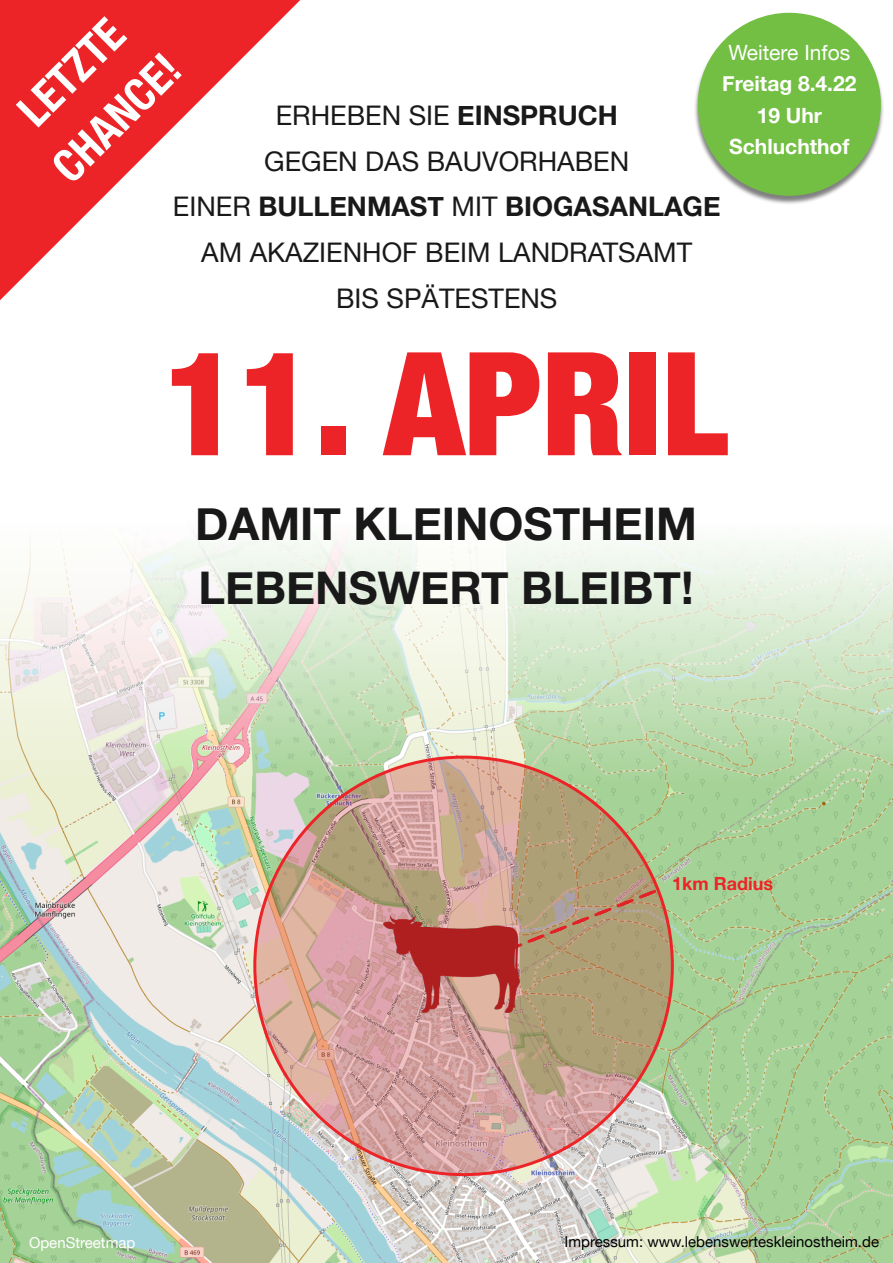
<style>
.page{position:relative;width:893px;height:1263px;background:#fff}
.page>*{position:absolute;margin:0;border:0;box-sizing:border-box;transform-origin:0 0}
.t1{font:900 condensed 144px "Helvetica Neue";color:#ed2427}
.t2{font:700 45px/64.3px "Helvetica Neue";color:#191919}
.t3{font:700 condensed 45px/64.2px "Helvetica Neue";color:#fff;text-align:center}
.t4{font:27px/45.8px "Helvetica Neue";color:#191919;text-align:center}
.t5{font:700 21px/31.5px "Helvetica Neue";color:#fff;text-align:center}
.t6{font:21px "Helvetica Neue";color:#fff}
.t7{font:700 18px "Helvetica Neue";color:#ed2427}
.t8{font:15px "Helvetica Neue";color:#000}
.t9{font:15px "Helvetica Neue";color:#fff}
.s1{font-weight:700}
</style>
<div class="page">
<img style="left:0;top:787px;width:893px;height:476px">
<img style="left:0;top:533px;width:893px;height:254px">
<div style="left:253px;top:756px;width:421px;height:420px;background:#c51f25;border:3px solid #ed2427;border-radius:50%;opacity:.28"></div>
<img style="left:695px;top:14px;width:188px;height:190px">
<div style="left:698px;top:13px;width:183px;height:183px;background:#73bf43;border-radius:50%"></div>
<svg style="left:0;top:0;width:300px;height:300px;fill:#ed2427"></svg>
<img style="left:384px;top:915px;width:136px;height:97px">
<h2 class="t3" style="left:-8px;top:105px;width:161px;rotate:-45deg">LETZTE<br>CHANCE!</h2>
<p class="t6" style="left:728px;top:40px;width:123px">Weitere Infos</p>
<p class="t5" style="left:722px;top:67px;width:136px">Freitag 8.4.22<br>19 Uhr<br>Schluchthof</p>
<p class="t4" style="left:173px;top:92px;width:549px">ERHEBEN SIE <span class="s1">EINSPRUCH<br></span>GEGEN DAS BAUVORHABEN<br>EINER <span class="s1">BULLENMAST</span> MIT <span class="s1">BIOGASANLAGE<br></span>AM AKAZIENHOF BEIM LANDRATSAMT<br>BIS SPÄTESTENS</p>
<h1 class="t1" style="left:165px;top:315px;width:565px">11. APRIL</h1>
<h2 class="t2" style="left:195px;top:490px;width:503px">DAMIT KLEINOSTHEIM<br>LEBENSWERT BLEIBT!</h2>
<p class="t7" style="left:672px;top:872px;width:102px">1km Radius</p>
<p class="t9" style="left:29px;top:1234px;width:108px">OpenStreetmap</p>
<p class="t8" style="left:565px;top:1233px;width:316px">Impressum: www.lebenswerteskleinostheim.de</p>
</div>
